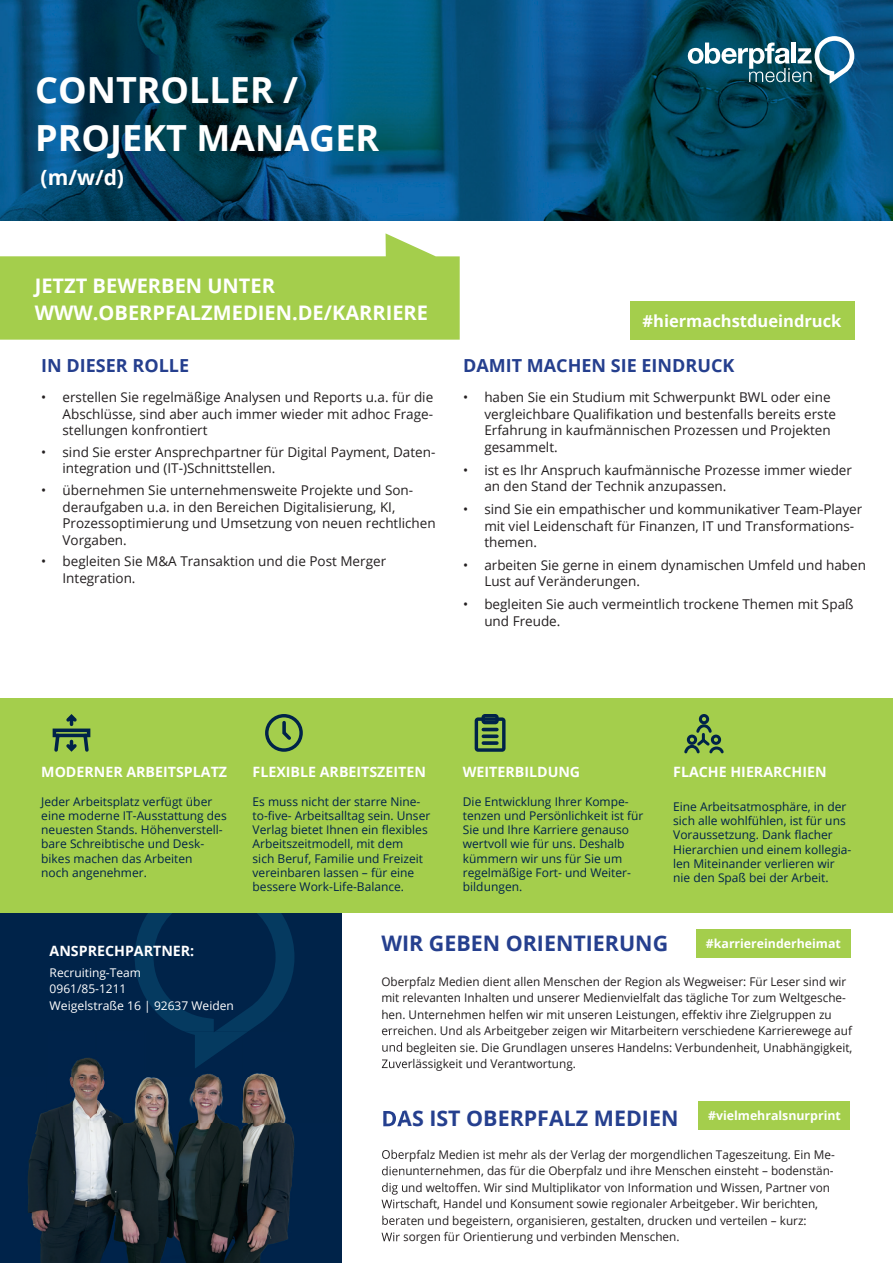
<style>
.page{position:relative;width:893px;height:1263px;background:#fff}
.page>*{position:absolute;margin:0;border:0;box-sizing:border-box;transform-origin:0 0}
.t1{font:700 36px/48px "Open Sans";color:#fff}
.t2{font:700 21.45px "Open Sans";color:#253f8e}
.t3{font:700 21px "Open Sans";color:#fff}
.t4{font:700 20.1px/27.2px "Open Sans";color:#fff}
.t5{font:700 18px "Open Sans";color:#253f8e}
.t6{font:700 16.5px "Open Sans";color:#fff}
.t7{font:700 14.25px "Open Sans";color:#fff}
.t8{font:13.5px/16.5px "Open Sans";color:#231f20}
.t9{font:700 12.3px "Open Sans";color:#fff}
.t10{font:12px/16.5px "Open Sans";color:#231f20}
.t11{font:12px/14.2px "Open Sans";color:#002349}
.t12{font:12px/16.5px "Open Sans";color:#fff}
</style>
<div class="page">
<img style="left:0;top:0;width:893px;height:220px">
<div style="left:0;top:900px;width:342px;height:363px;background:#002349"></div>
<svg style="left:135px;top:913px;width:159px;height:118px"></svg>
<div style="left:0;top:698px;width:893px;height:215px;background:#a4ce4c"></div>
<svg style="left:0;top:233px;width:460px;height:107px;fill:#a4ce4c"></svg>
<svg style="left:688px;top:36px;width:166px;height:48px"></svg>
<svg style="left:52px;top:714px;width:39px;height:38px"></svg>
<svg style="left:265px;top:714px;width:38px;height:38px"></svg>
<div style="left:699px;top:714px;width:10px;height:10px;border:3px solid #002349;border-radius:50%"></div>
<svg style="left:684px;top:723px;width:40px;height:31px"></svg>
<div style="left:698px;top:1101px;width:152px;height:29px;background:#a4ce4c"></div>
<div style="left:696px;top:929px;width:154px;height:28px;background:#a4ce4c"></div>
<div style="left:630px;top:301px;width:224px;height:39px;background:#a4ce4c"></div>
<svg style="left:475px;top:714px;width:31px;height:38px"></svg>
<img style="left:28px;top:1058px;width:376px;height:205px">
<img style="left:184px;top:1031px;width:64px;height:37px">
<img style="left:382px;top:1031px;width:22px;height:5px">
<img style="left:382px;top:1042px;width:20px;height:10px">
<img style="left:382px;top:1059px;width:22px;height:12px">
<img style="left:383px;top:1111px;width:21px;height:15px">
<img style="left:382px;top:1149px;width:22px;height:12px">
<img style="left:382px;top:1166px;width:22px;height:12px">
<img style="left:382px;top:1182px;width:22px;height:12px">
<img style="left:382px;top:1199px;width:22px;height:12px">
<img style="left:382px;top:1215px;width:22px;height:12px">
<img style="left:382px;top:1232px;width:22px;height:12px">
<h1 class="t1" style="left:35px;top:65px;width:346px">CONTROLLER /<br>PROJEKT MANAGER</h1>
<h3 class="t3" style="left:41px;top:163px;width:85px">(m/w/d)</h3>
<h3 class="t4" style="left:35px;top:272px;width:395px">JETZT BEWERBEN UNTER<br>WWW.OBERPFALZMEDIEN.DE/KARRIERE</h3>
<h3 class="t5" style="left:41px;top:353px;width:149px">IN DIESER ROLLE</h3>
<p class="t8" style="left:63px;top:389px;width:372px;text-align:justify;text-indent:-21px">• erstellen Sie regelmäßige Analysen und Reports u.a. für die Abschlüsse, sind aber auch immer wieder mit adhoc Frage&shy;stellungen konfrontiert</p>
<p class="t8" style="left:63px;top:443px;width:374px;text-indent:-21px">• sind Sie erster Ansprechpartner für Digital Payment, Daten&shy;integration und (IT-)Schnittstellen.</p>
<p class="t8" style="left:63px;top:481px;width:375px;text-indent:-21px">• übernehmen Sie unternehmensweite Projekte und Son&shy;deraufgaben u.a. in den Bereichen Digitalisierung, KI, Prozessoptimierung und Umsetzung von neuen rechtlichen Vorgaben.</p>
<p class="t8" style="left:63px;top:553px;width:325px;text-indent:-21px">• begleiten Sie M&amp;A Transaktion und die Post Merger<br>Integration.</p>
<p class="t6" style="left:642px;top:309px;width:201px">#hiermachstdueindruck</p>
<h3 class="t5" style="left:463px;top:353px;width:273px">DAMIT MACHEN SIE EINDRUCK</h3>
<p class="t8" style="left:484px;top:389px;width:353px;text-indent:-21px">• haben Sie ein Studium mit Schwerpunkt BWL oder eine vergleichbare Qualifikation und bestenfalls bereits erste Erfahrung in kaufmännischen Prozessen und Projekten gesammelt.</p>
<p class="t8" style="left:484px;top:461px;width:369px;text-indent:-21px">• ist es Ihr Anspruch kaufmännische Prozesse immer wieder an den Stand der Technik anzupassen.</p>
<p class="t8" style="left:484px;top:501px;width:379px;text-indent:-21px">• sind Sie ein empathischer und kommunikativer Team-Player mit viel Leidenschaft für Finanzen, IT und Transformations&shy;themen.</p>
<p class="t8" style="left:484px;top:556px;width:383px;text-indent:-21px">• arbeiten Sie gerne in einem dynamischen Umfeld und haben<br>Lust auf Veränderungen.</p>
<p class="t8" style="left:484px;top:596px;width:371px;text-indent:-21px">• begleiten Sie auch vermeintlich trockene Themen mit Spaß und Freude.</p>
<p class="t7" style="left:41px;top:762px;width:187px">MODERNER ARBEITSPLATZ</p>
<p class="t11" style="left:41px;top:794px;width:187px">Jeder Arbeitsplatz verfügt über eine moderne IT-Ausstattung des neuesten Stands. Höhenverstell&shy;bare Schreibtische und Desk&shy;bikes machen das Arbeiten<br>noch angenehmer.</p>
<p class="t7" style="left:253px;top:762px;width:175px">FLEXI BLE ARBEI TSZEIT EN</p>
<p class="t11" style="left:253px;top:794px;width:179px">Es muss nicht der starre Nine&shy;to-five- Arbeitsalltag sein. Unser<br>Verlag bietet Ihnen ein flexibles<br>Arbeitszeitmodell, mit dem<br>sich Beruf, Familie und Freizeit vereinbaren lassen – für eine bessere Work-Life-Balance.</p>
<p class="t7" style="left:463px;top:762px;width:119px">WEITE RBILDU NG</p>
<p class="t11" style="left:463px;top:794px;width:182px">Die Entwicklung Ihrer Kompe&shy;tenzen und Persönlichkeit ist für<br>Sie und Ihre Karriere genauso wertvoll wie für uns. Deshalb kümmern wir uns für Sie um regelmäßige Fort- und Weiter&shy;bildungen.</p>
<p class="t7" style="left:673px;top:762px;width:155px">FLACH E HIERA RCHIEN</p>
<p class="t11" style="left:673px;top:799px;width:180px">Eine Arbeitsatmosphäre, in der sich alle wohlfühlen, ist für uns<br>Voraussetzung. Dank flacher<br>Hierarchien und einem kollegia&shy;len Miteinander verlieren wir nie den Spaß bei der Arbeit.</p>
<p class="t7" style="left:50px;top:940px;width:146px">ANSPRECHPARTNER:</p>
<p class="t12" style="left:50px;top:963px;width:186px">Recruiting-Team<br>0961/85-1211<br>Weigelstraße 16 | 92637 Weiden</p>
<h2 class="t2" style="left:381px;top:928px;width:288px">WIR GEBEN ORIENTIERUNG</h2>
<p class="t10" style="left:381px;top:973px;width:472px">Oberpfalz Medien dient allen Menschen der Region als Wegweiser: Für Leser sind wir mit relevanten Inhalten und unserer Medienvielfalt das tägliche Tor zum Weltgesche&shy;hen. Unternehmen helfen wir mit unseren Leistungen, effektiv ihre Zielgruppen zu erreichen. Und als Arbeitgeber zeigen wir Mitarbeitern verschiedene Karrierewege auf und begleiten sie. Die Grundlagen unseres Handelns: Verbundenheit, Unabhängigkeit, Zuverlässigkeit und Verantwortung.</p>
<h2 class="t2" style="left:381px;top:1103px;width:299px">DAS IST OBERPFALZ MEDIEN</h2>
<p class="t10" style="left:381px;top:1146px;width:455px">Oberpfalz Medien ist mehr als der Verlag der morgendlichen Tageszeitung. Ein Me&shy;dienunternehmen, das für die Oberpfalz und ihre Menschen einsteht – bodenstän&shy;dig und weltoffen. Wir sind Multiplikator von Information und Wissen, Partner von Wirtschaft, Handel und Konsument sowie regionaler Arbeitgeber. Wir berichten, beraten und begeistern, organisieren, gestalten, drucken und verteilen – kurz:<br>Wir sorgen für Orientierung und verbinden Menschen.</p>
<p class="t9" style="left:706px;top:935px;width:136px">#karriereinderheimat</p>
<p class="t9" style="left:708px;top:1107px;width:134px">#vielmehralsnurprint</p>
</div>
